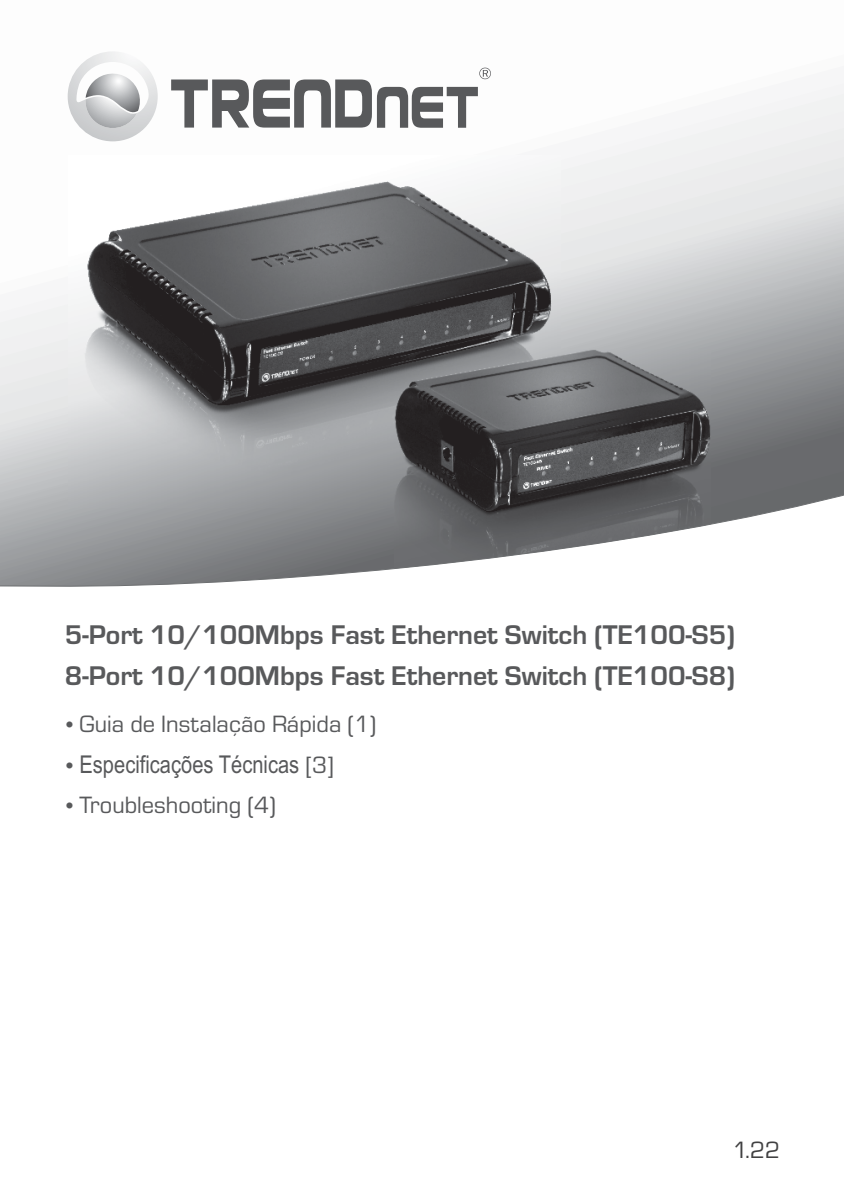
<style>
.page{position:relative;width:844px;height:1191px;background:#fff}
.page>*{position:absolute;margin:0;border:0;box-sizing:border-box;transform-origin:0 0}
.t1{font:700 28px/41.3px "Eurostile";color:#58595b}
.t2{font:24.5px "Eurostile T";color:#58595b}
.t3{font:24.5px "Arial Narrow";color:#58595b}
.t4{font:24.5px "Eurostile T";color:#414142}
.s1{font-family:"Eurostile T"}
</style>
<div class="page">
<svg style="left:0;top:67px;width:843px;height:520px"></svg>
<svg style="left:68px;top:52px;width:90px;height:89px"></svg>
<svg style="left:171px;top:68px;width:320px;height:60px"></svg>
<p class="t1" style="left:65px;top:616px;width:671px">5-Port 10/100Mbps Fast Ethernet Switch (TE100-S5)<br>8-Port 10/100Mbps Fast Ethernet Switch (TE100-S8)</p>
<p class="t2" style="left:79px;top:713px;width:298px">Guia de Instalação Rápida (1)</p>
<p class="t3" style="left:79px;top:755px;width:256px">Especificações Técnicas <span class="s1">[3]</span></p>
<p class="t2" style="left:79px;top:794px;width:198px">Troubleshooting (4)</p>
<p class="t4" style="left:732px;top:1139px;width:49px">1.22</p>
</div>
